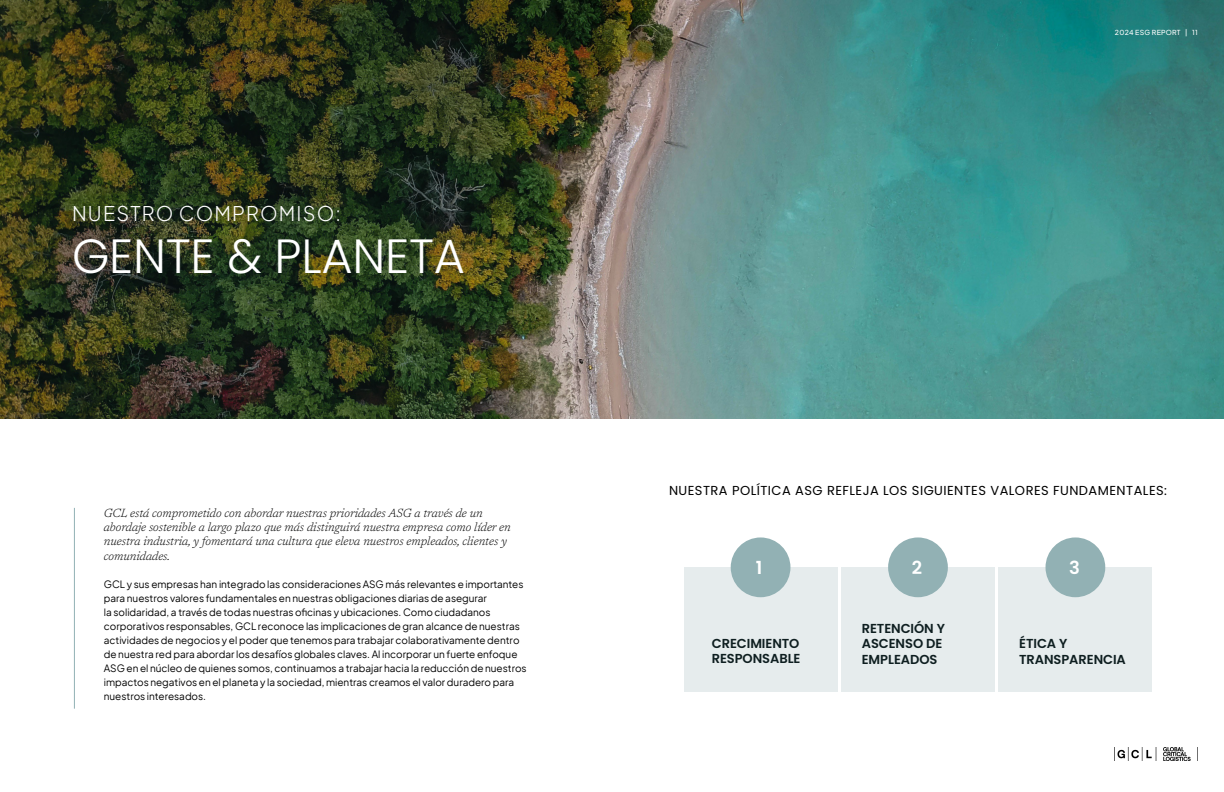
<style>
.page{position:relative;width:1224px;height:792px;background:#fff}
.page>*{position:absolute;margin:0;border:0;box-sizing:border-box;transform-origin:0 0}
.t1{font:300 48px "Poppins";letter-spacing:-.005em;color:#fff}
.t2{font:300 20px "Plus Jakarta Sans";letter-spacing:.06em;color:#fff}
.t3{font:600 18px "Poppins";color:#fff}
.t4{font:600 13px/15.6px "Poppins";letter-spacing:-.005em;color:#0e1e20}
.t5{font:13px "Poppins";letter-spacing:.035em;color:#000001}
.t6{font:italic 300 12px/14.4px "Newsreader";color:#000001}
.t7{font:10px/14px "Plus Jakarta Sans";color:#000001}
.t8{font:500 7px "Plus Jakarta Sans";letter-spacing:.035em;color:#fff}
</style>
<div class="page">
<img style="left:0;top:0;width:1224px;height:419px">
<img style="left:1114px;top:747px;width:84px;height:14px">
<div style="left:684px;top:567px;width:153px;height:125px;background:#e6eced"></div>
<div style="left:841px;top:567px;width:154px;height:125px;background:#e6eced"></div>
<div style="left:999px;top:567px;width:153px;height:125px;background:#e6eced"></div>
<div style="left:731px;top:537px;width:59px;height:60px;background:#92b1b4;border-radius:50%"></div>
<div style="left:888px;top:537px;width:60px;height:60px;background:#92b1b4;border-radius:50%"></div>
<div style="left:1046px;top:537px;width:59px;height:60px;background:#92b1b4;border-radius:50%"></div>
<hr style="left:74px;top:508px;width:1px;height:201px;background:#92b1b4">
<p class="t2" style="left:72px;top:198px;width:270px">NUESTRO COMPROMISO:</p>
<p class="t1" style="left:72px;top:228px;width:395px">GENTE &amp; PLANETA</p>
<p class="t6" style="left:104px;top:505px;width:409px">GCL está comprometido con abordar nuestras prioridades ASG a través de un abordaje sostenible a largo plazo que más distinguirá nuestra empresa como líder en nuestra industria, y fomentará una cultura que eleva nuestros empleados, clientes y comunidades.</p>
<p class="t7" style="left:104px;top:577px;width:424px">GCL y sus empresas han integrado las consideraciones ASG más relevantes e importantes para nuestros valores fundamentales en nuestras obligaciones diarias de asegurar<br>la solidaridad, a través de todas nuestras oficinas y ubicaciones. Como ciudadanos corporativos responsables, GCL reconoce las implicaciones de gran alcance de nuestras actividades de negocios y el poder que tenemos para trabajar colaborativamente dentro de nuestra red para abordar los desafíos globales claves. Al incorporar un fuerte enfoque ASG en el núcleo de quienes somos, continuamos a trabajar hacia la reducción de nuestros impactos negativos en el planeta y la sociedad, mientras creamos el valor duradero para nuestros interesados.</p>
<p class="t8" style="left:1115px;top:26px;width:84px">2024 ESG REPORT | 11</p>
<p class="t5" style="left:669px;top:482px;width:499px">NUESTRA POLÍTICA ASG REFLEJA LOS SIGUIENTES VALORES FUNDAMENTALES:</p>
<p class="t3" style="left:756px;top:557px;width:8px">1</p>
<p class="t3" style="left:912px;top:557px;width:12px">2</p>
<p class="t3" style="left:1069px;top:557px;width:12px">3</p>
<p class="t4" style="left:712px;top:635px;width:90px">CRECIMIENTO<br>RESPONSABLE</p>
<p class="t4" style="left:862px;top:620px;width:85px">RETENCIÓN Y<br>ASCENSO DE<br>EMPLEADOS</p>
<p class="t4" style="left:1019px;top:636px;width:108px">ÉTICA Y<br>TRANSPARENCIA</p>
</div>
